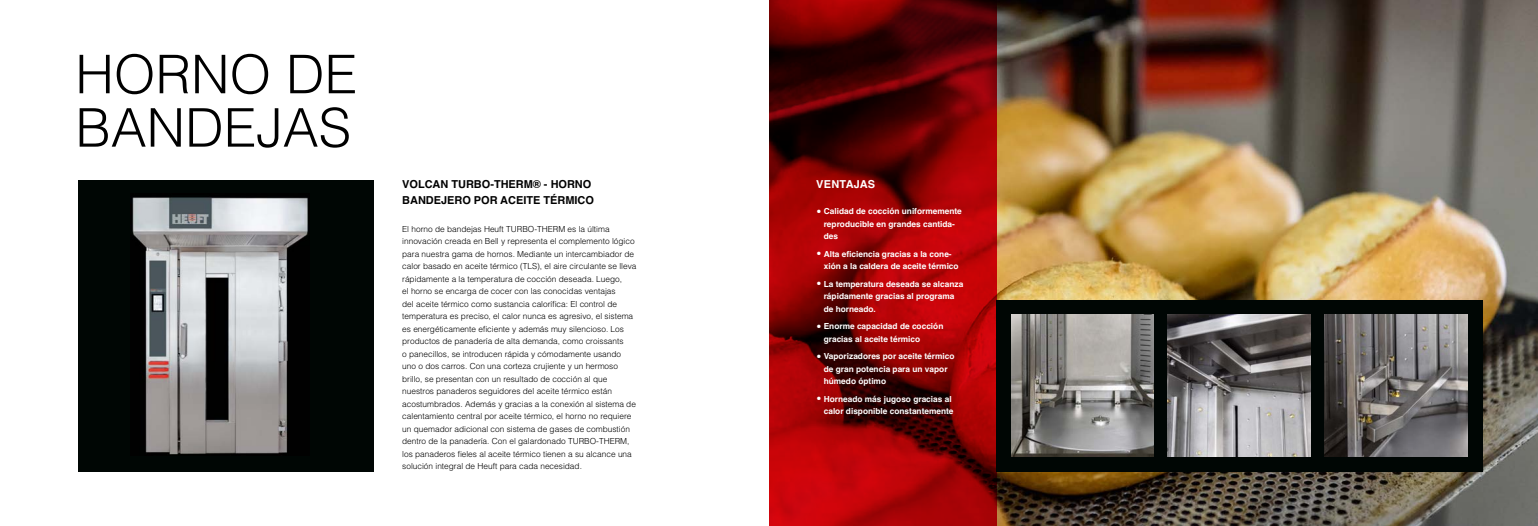
<style>
.page{position:relative;width:1538px;height:526px;background:#fff}
.page>*{position:absolute;margin:0;border:0;box-sizing:border-box;transform-origin:0 0}
.Headline_schwarz_ES{font:300 53.38px/53.4px "Helvetica";color:#000}
.Subline_schwarz_ES{font:700 10.94px/15.8px "Helvetica";color:#000}
.Besonderheiten_ES{font:700 10.94px "Helvetica";letter-spacing:.02em;color:#fff}
.Fliestext_schwarz_ES{font:300 8.31px/12.5px "Helvetica";color:#000}
.t1{font:700 8.31px/12.5px "Helvetica";color:#fff}
.s1{font-size:15.75px}
</style>
<div class="page">
<img style="left:996px;top:0;width:542px;height:526px">
<svg style="left:769px;top:0;width:227px;height:526px;background:#840204"></svg>
<div style="left:996px;top:300px;width:486px;height:171px;background:#000604"></div>
<img style="left:1011px;top:314px;width:143px;height:143px">
<img style="left:1168px;top:314px;width:142px;height:143px">
<img style="left:1325px;top:314px;width:142px;height:143px">
<div style="left:78px;top:180px;width:296px;height:291px;background:#000604"></div>
<img style="left:132px;top:197px;width:176px;height:258px">
<p class="Headline_schwarz_ES" style="left:75px;top:44px;width:283px">HORNO DE<br>BANDEJAS</p>
<p class="Subline_schwarz_ES" style="left:402px;top:177px;width:193px">VOLCAN TURBO-THERM® - HORNO<br>BANDEJERO POR ACEITE TÉRMICO</p>
<p class="Fliestext_schwarz_ES" style="left:402px;top:222px;width:236px">El horno de bandejas Heuft TURBO-THERM es la última innovación creada en Bell y representa el complemento lógico para nuestra gama de hornos. Mediante un intercambiador de calor basado en aceite térmico (TLS), el aire circulante se lleva rápidamente a la temperatura de cocción deseada. Luego,<br>el horno se encarga de cocer con las conocidas ventajas<br>del aceite térmico como sustancia calorífica: El control de temperatura es preciso, el calor nunca es agresivo, el sistema es energéticamente eficiente y además muy silencioso. Los productos de panadería de alta demanda, como croissants<br>o panecillos, se introducen rápida y cómodamente usando uno o dos carros. Con una corteza crujiente y un hermoso brillo, se presentan con un resultado de cocción al que nuestros panaderos seguidores del aceite térmico están acostumbrados. Además y gracias a la conexión al sistema de calentamiento central por aceite térmico, el horno no requiere un quemador adicional con sistema de gases de combustión dentro de la panadería. Con el galardonado TURBO-THERM, los panaderos fieles al aceite térmico tienen a su alcance una solución integral de Heuft para cada necesidad.</p>
<p class="Besonderheiten_ES" style="left:816px;top:176px;width:60px">VENTAJAS</p>
<p class="t1" style="left:824px;top:205px;width:140px;text-indent:-7px"><span class="s1">•</span> Calidad de cocción uniformemente reproducible en grandes cantida&shy;des</p>
<p class="t1" style="left:824px;top:247px;width:136px;text-indent:-7px"><span class="s1">•</span> Alta eficiencia gracias a la cone&shy;xión a la caldera de aceite térmico</p>
<p class="t1" style="left:824px;top:277px;width:141px;text-indent:-7px"><span class="s1">•</span> La temperatura deseada se alcanza rápidamente gracias al programa de horneado.</p>
<p class="t1" style="left:824px;top:320px;width:121px;text-indent:-7px"><span class="s1">•</span> Enorme capacidad de cocción gracias al aceite térmico</p>
<p class="t1" style="left:824px;top:350px;width:132px;text-indent:-7px"><span class="s1">•</span> Vaporizadores por aceite térmico de gran potencia para un vapor húmedo óptimo</p>
<p class="t1" style="left:816px;top:392px;width:139px;text-align:right"><span class="s1">•</span> Horneado más jugoso gracias al calor disponible constantemente</p>
</div>
